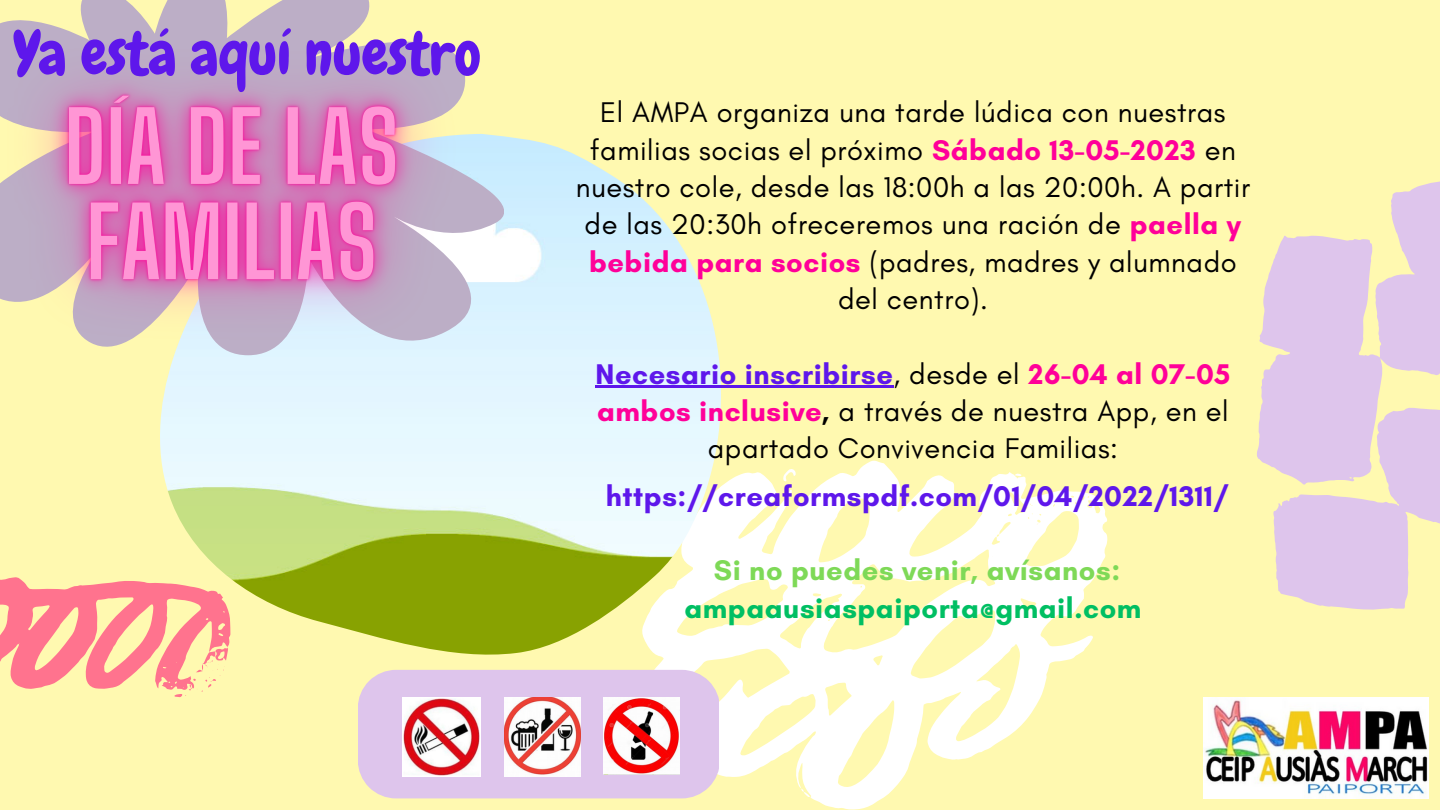
<style>
.page{position:relative;width:1440px;height:810px;background:#fff9b0}
.page>*{position:absolute;margin:0;border:0;box-sizing:border-box;transform-origin:0 0}
.t1{font:59.2px "Chewy";color:#5e17eb}
.t2{font:29px/37.3px "Glacial Indifference";letter-spacing:.02em;color:#000;text-align:center}
.t3{font:700 29px "Glacial Indifference";letter-spacing:.02em;color:#5e17eb}
.t4{font:700 29px "Glacial Indifference";letter-spacing:.02em;color:#00bf63}
.t5{font:700 29px "Glacial Indifference";letter-spacing:.02em;color:#7ed957}
.s1{font-weight:700;color:#f09}
.s2{font-weight:700;color:#5e17eb}
.s3{font-weight:700}
</style>
<div class="page">
<svg style="left:0;top:577px;width:227px;height:120px"></svg>
<svg style="left:637px;top:460px;width:471px;height:350px"></svg>
<svg style="left:801px;top:788px;width:9px;height:9px"></svg>
<svg style="left:783px;top:468px;width:13px;height:20px"></svg>
<svg style="left:1010px;top:473px;width:11px;height:6px"></svg>
<img style="left:154px;top:137px;width:575px;height:518px">
<svg style="left:1273px;top:181px;width:167px;height:429px;fill:#dec5ec"></svg>
<svg style="left:1257px;top:236px;width:126px;height:249px"></svg>
<img style="left:1204px;top:697px;width:225px;height:102px">
<hr style="left:596px;top:386px;width:298px;height:2px;background:#5e17eb">
<div style="left:358px;top:670px;width:360px;height:128px;background:#dec5ec"></div>
<img style="left:402px;top:697px;width:79px;height:79px">
<img style="left:504px;top:697px;width:76px;height:79px">
<img style="left:603px;top:697px;width:77px;height:78px">
<img style="left:0;top:0;width:509px;height:409px">
<h1 class="t1" style="left:13px;top:16px;width:470px">Ya está aquí nuestro</h1>
<p class="t2" style="left:576px;top:93px;width:676px">El AMPA organiza una tarde lúdica con nuestras familias socias el próximo <span class="s1">Sábado 13-05-2023</span> en nuestro cole, desde las 18:00h a las 20:00h. A partir de las 20:30h ofreceremos una ración de <span class="s1">paella y bebida para socios</span> (padres, madres y alumnado del centro).</p>
<p class="t2" style="left:596px;top:355px;width:636px"><span class="s2">Necesario inscribirse</span>, desde el <span class="s1">26-04 al 07-05 ambos inclusive</span><span class="s3">,</span> a través de nuestra App, en el apartado Convivencia Familias:</p>
<p class="t3" style="left:606px;top:478px;width:624px">https://creaformspdf.com/01/04/2022/1311/</p>
<p class="t5" style="left:714px;top:553px;width:408px">Si no puedes venir, avísanos:</p>
<p class="t4" style="left:684px;top:590px;width:458px">ampaausiaspaiporta@gmail.com</p>
</div>
